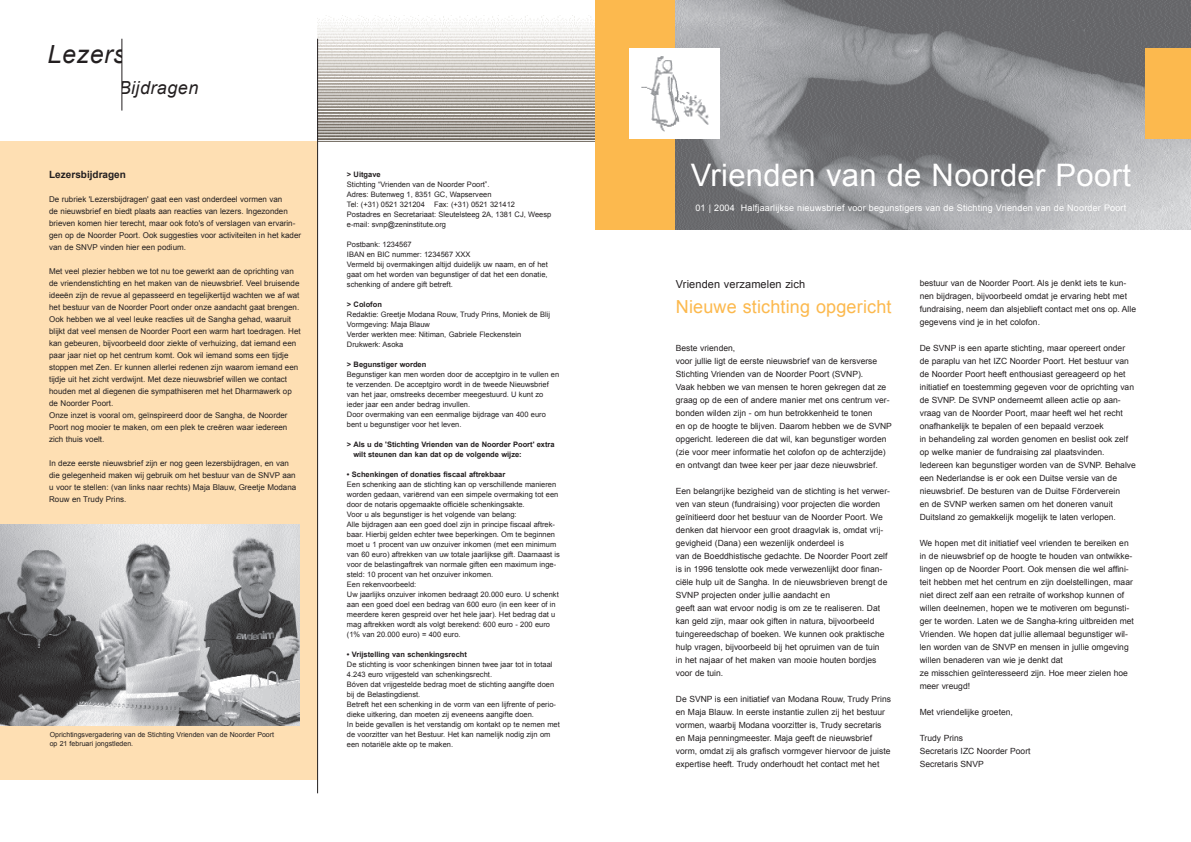
<style>
.page{position:relative;width:1191px;height:842px;background:#fff}
.page>*{position:absolute;margin:0;border:0;box-sizing:border-box;transform-origin:0 0}
.t1{font:31px "Arial";letter-spacing:.01em;color:#fff}
.t2{font:italic 25px "Arial";letter-spacing:.025em;color:#231f20}
.t3{font:18px "Arial";letter-spacing:.01em;color:#fcb94e}
.t4{font:italic 18px "Arial";letter-spacing:.025em;color:#231f20}
.t5{font:11px "Arial";letter-spacing:.01em;color:#231f20}
.t6{font:700 10px "Arial";color:#231f20}
.t7{font:9px "Arial";letter-spacing:.02em;color:#fff}
.t8{font:8.5px/13px "Arial";color:#231f20}
.t9{font:8px/12px "Arial";color:#231f20}
.t10{font:7.5px/10px "Arial";color:#231f20}
.t11{font:700 7.5px/10px "Arial";color:#231f20}
.t12{font:7px/9px "Arial";color:#231f20}
</style>
<div class="page">
<img style="left:675px;top:0;width:516px;height:230px">
<img style="left:317px;top:15px;width:278px;height:127px">
<div style="left:0;top:142px;width:317px;height:638px;background:#fedfb3"></div>
<hr style="left:317px;top:39px;width:1px;height:754px;background:#231f20">
<hr style="left:122px;top:39px;width:1px;height:72px;background:#231f20">
<div style="left:595px;top:0;width:80px;height:230px;background:#fcb94e"></div>
<div style="left:629px;top:48px;width:91px;height:91px;background:#fff"></div>
<div style="left:1145px;top:48px;width:46px;height:91px;background:#fcb94e"></div>
<img style="left:641px;top:56px;width:68px;height:76px">
<img style="left:0;top:524px;width:300px;height:201px">
<h2 class="t2" style="left:47px;top:40px;width:80px">Lezers</h2>
<h3 class="t4" style="left:119px;top:78px;width:81px">Bijdragen</h3>
<p class="t6" style="left:49px;top:169px;width:78px">Lezersbijdragen</p>
<p class="t9" style="left:49px;top:194px;width:253px">De rubriek 'Lezersbijdragen' gaat een vast onderdeel vormen van<br>de nieuwsbrief en biedt plaats aan reacties van lezers. Ingezonden brieven komen hier terecht, maar ook foto's of verslagen van ervarin&shy;gen op de Noorder Poort. Ook suggesties voor activiteiten in het kader van de SNVP vinden hier een podium.</p>
<p class="t9" style="left:49px;top:266px;width:253px">Met veel plezier hebben we tot nu toe gewerkt aan de oprichting van de vriendenstichting en het maken van de nieuwsbrief. Veel bruisende ideeën zijn de revue al gepasseerd en tegelijkertijd wachten we af wat het bestuur van de Noorder Poort onder onze aandacht gaat brengen.<br>Ook hebben we al veel leuke reacties uit de Sangha gehad, waaruit blijkt dat veel mensen de Noorder Poort een warm hart toedragen. Het kan gebeuren, bijvoorbeeld door ziekte of verhuizing, dat iemand een paar jaar niet op het centrum komt. Ook wil iemand soms een tijdje stoppen met Zen. Er kunnen allerlei redenen zijn waarom iemand een tijdje uit het zicht verdwijnt. Met deze nieuwsbrief willen we contact houden met al diegenen die sympathiseren met het Dharmawerk op de Noorder Poort.<br>Onze inzet is vooral om, geïnspireerd door de Sangha, de Noorder Poort nog mooier te maken, om een plek te creëren waar iedereen zich thuis voelt.</p>
<p class="t9" style="left:49px;top:458px;width:248px">In deze eerste nieuwsbrief zijn er nog geen lezersbijdragen, en van die gelegenheid maken wij gebruik om het bestuur van de SNVP aan u voor te stellen: (van links naar rechts) Maja Blauw, Greetje Modana Rouw en Trudy Prins.</p>
<p class="t12" style="left:50px;top:730px;width:226px">Oprichtingsvergadering van de Stichting Vrienden van de Noorder Poort op 21 februari jongstleden.</p>
<p class="t11" style="left:347px;top:169px;width:35px">&gt; Uitgave</p>
<p class="t10" style="left:347px;top:179px;width:206px">Stichting “Vrienden van de Noorder Poort”.<br>Adres: Butenweg 1, 8351 GC, Wapserveen<br>Tel: (+31) 0521 321204 Fax: (+31) 0521 321412<br>Postadres en Secretariaat: Sleutelsteeg 2A, 1381 CJ, Weesp e-mail: svnp@zeninstitute.org</p>
<p class="t10" style="left:347px;top:239px;width:202px">Postbank: 1234567<br>IBAN en BIC nummer: 1234567 XXX<br>Vermeld bij overmakingen altijd duidelijk uw naam, en of het gaat om het worden van begunstiger of dat het een donatie, schenking of andere gift betreft.</p>
<p class="t11" style="left:347px;top:299px;width:37px">&gt; Colofon</p>
<p class="t10" style="left:347px;top:309px;width:205px">Redaktie: Greetje Modana Rouw, Trudy Prins, Moniek de Blij Vormgeving: Maja Blauw<br>Verder werkten mee: Nitiman, Gabriele Fleckenstein Drukwerk: Asoka</p>
<p class="t11" style="left:347px;top:359px;width:81px">&gt; Begunstiger worden</p>
<p class="t10" style="left:347px;top:369px;width:214px">Begunstiger kan men worden door de acceptgiro in te vullen en te verzenden. De acceptgiro wordt in de tweede Nieuwsbrief van het jaar, omstreeks december meegestuurd. U kunt zo ieder jaar een ander bedrag invullen.<br>Door overmaking van een eenmalige bijdrage van 400 euro bent u begunstiger voor het leven.</p>
<p class="t11" style="left:353px;top:439px;width:203px;text-indent:-6px">&gt; Als u de 'Stichting Vrienden van de Noorder Poort' extra wilt steunen dan kan dat op de volgende wijze:</p>
<p class="t11" style="left:347px;top:469px;width:160px">• Schenkingen of donaties fiscaal aftrekbaar</p>
<p class="t10" style="left:347px;top:479px;width:215px">Een schenking aan de stichting kan op verschillende manieren worden gedaan, variërend van een simpele overmaking tot een door de notaris opgemaakte officiële schenkingsakte.<br>Voor u als begunstiger is het volgende van belang:<br>Alle bijdragen aan een goed doel zijn in principe fiscaal aftrek&shy;baar. Hierbij gelden echter twee beperkingen. Om te beginnen moet u 1 procent van uw onzuiver inkomen (met een minimum van 60 euro) aftrekken van uw totale jaarlijkse gift. Daarnaast is voor de belastingaftrek van normale giften een maximum inge&shy;steld: 10 procent van het onzuiver inkomen.<br>Een rekenvoorbeeld:<br>Uw jaarlijks onzuiver inkomen bedraagt 20.000 euro. U schenkt aan een goed doel een bedrag van 600 euro (in een keer of in meerdere keren gespreid over het hele jaar). Het bedrag dat u mag aftrekken wordt als volgt berekend: 600 euro - 200 euro (1% van 20.000 euro) = 400 euro.</p>
<p class="t11" style="left:347px;top:649px;width:121px">• Vrijstelling van schenkingsrecht</p>
<p class="t10" style="left:347px;top:659px;width:214px">De stichting is voor schenkingen binnen twee jaar tot in totaal 4.243 euro vrijgesteld van schenkingsrecht.<br>Bóven dat vrijgestelde bedrag moet de stichting aangifte doen bij de Belastingdienst.<br>Betreft het een schenking in de vorm van een lijfrente of perio&shy;dieke uitkering, dan moeten zij eveneens aangifte doen.<br>In beide gevallen is het verstandig om kontakt op te nemen met de voorzitter van het Bestuur. Het kan namelijk nodig zijn om een notariële akte op te maken.</p>
<h1 class="t1" style="left:691px;top:158px;width:442px">Vrienden van de Noorder Poort</h1>
<p class="t7" style="left:695px;top:202px;width:432px">01 | 2004 Halfjaarlijkse nieuwsbrief voor begunstigers van de Stichting Vrienden van de Noorder Poort</p>
<p class="t5" style="left:676px;top:278px;width:131px">Vrienden verzamelen zich</p>
<h3 class="t3" style="left:676px;top:297px;width:217px">Nieuwe stichting opgericht</h3>
<p class="t8" style="left:676px;top:342px;width:217px">Beste vrienden,<br>voor jullie ligt de eerste nieuwsbrief van de kersverse Stichting Vrienden van de Noorder Poort (SVNP).<br>Vaak hebben we van mensen te horen gekregen dat ze graag op de een of andere manier met ons centrum ver&shy;bonden wilden zijn - om hun betrokkenheid te tonen<br>en op de hoogte te blijven. Daarom hebben we de SVNP opgericht. Iedereen die dat wil, kan begunstiger worden (zie voor meer informatie het colofon op de achterzijde) en ontvangt dan twee keer per jaar deze nieuwsbrief.</p>
<p class="t8" style="left:676px;top:485px;width:216px">Een belangrijke bezigheid van de stichting is het verwer&shy;ven van steun (fundraising) voor projecten die worden geïnitieerd door het bestuur van de Noorder Poort. We denken dat hiervoor een groot draagvlak is, omdat vrij&shy;gevigheid (Dana) een wezenlijk onderdeel is<br>van de Boeddhistische gedachte. De Noorder Poort zelf is in 1996 tenslotte ook mede verwezenlijkt door finan&shy;ciële hulp uit de Sangha. In de nieuwsbrieven brengt de SVNP projecten onder jullie aandacht en<br>geeft aan wat ervoor nodig is om ze te realiseren. Dat kan geld zijn, maar ook giften in natura, bijvoorbeeld tuingereedschap of boeken. We kunnen ook praktische hulp vragen, bijvoorbeeld bij het opruimen van de tuin<br>in het najaar of het maken van mooie houten bordjes voor de tuin.</p>
<p class="t8" style="left:676px;top:693px;width:217px">De SVNP is een initiatief van Modana Rouw, Trudy Prins en Maja Blauw. In eerste instantie zullen zij het bestuur vormen, waarbij Modana voorzitter is, Trudy secretaris en Maja penningmeester. Maja geeft de nieuwsbrief vorm, omdat zij als grafisch vormgever hiervoor de juiste expertise heeft. Trudy onderhoudt het contact met het</p>
<p class="t8" style="left:919px;top:277px;width:218px">bestuur van de Noorder Poort. Als je denkt iets te kun&shy;nen bijdragen, bijvoorbeeld omdat je ervaring hebt met fund- raising, neem dan alsjeblieft contact met ons op. Alle gegevens vind je in het colofon.</p>
<p class="t8" style="left:919px;top:342px;width:218px">De SVNP is een aparte stichting, maar opereert onder de paraplu van het IZC Noorder Poort. Het bestuur van de Noorder Poort heeft enthousiast gereageerd op het initiatief en toestemming gegeven voor de oprichting van de SVNP. De SVNP onderneemt alleen actie op aan&shy;vraag van de Noorder Poort, maar heeft wel het recht onafhankelijk te bepalen of een bepaald verzoek<br>in behandeling zal worden genomen en beslist ook zelf op welke manier de fundraising zal plaatsvinden.<br>Iedereen kan begunstiger worden van de SVNP. Behalve een Nederlandse is er ook een Duitse versie van de nieuwsbrief. De besturen van de Duitse Förderverein<br>en de SVNP werken samen om het doneren vanuit Duitsland zo gemakkelijk mogelijk te laten verlopen.</p>
<p class="t8" style="left:919px;top:537px;width:216px">We hopen met dit initiatief veel vrienden te bereiken en in de nieuwsbrief op de hoogte te houden van ontwikke&shy;lingen op de Noorder Poort. Ook mensen die wel affini&shy;teit hebben met het centrum en zijn doelstellingen, maar niet direct zelf aan een retraite of workshop kunnen of willen deelnemen, hopen we te motiveren om begunsti&shy;ger te worden. Laten we de Sangha-kring uitbreiden met Vrienden. We hopen dat jullie allemaal begunstiger wil&shy;len worden van de SNVP en mensen in jullie omgeving willen benaderen van wie je denkt dat<br>ze misschien geïnteresseerd zijn. Hoe meer zielen hoe meer vreugd!</p>
<p class="t8" style="left:919px;top:706px;width:95px">Met vriendelijke groeten,</p>
<p class="t8" style="left:919px;top:732px;width:112px">Trudy Prins<br>Secretaris IZC Noorder Poort<br>Secretaris SNVP</p>
</div>
